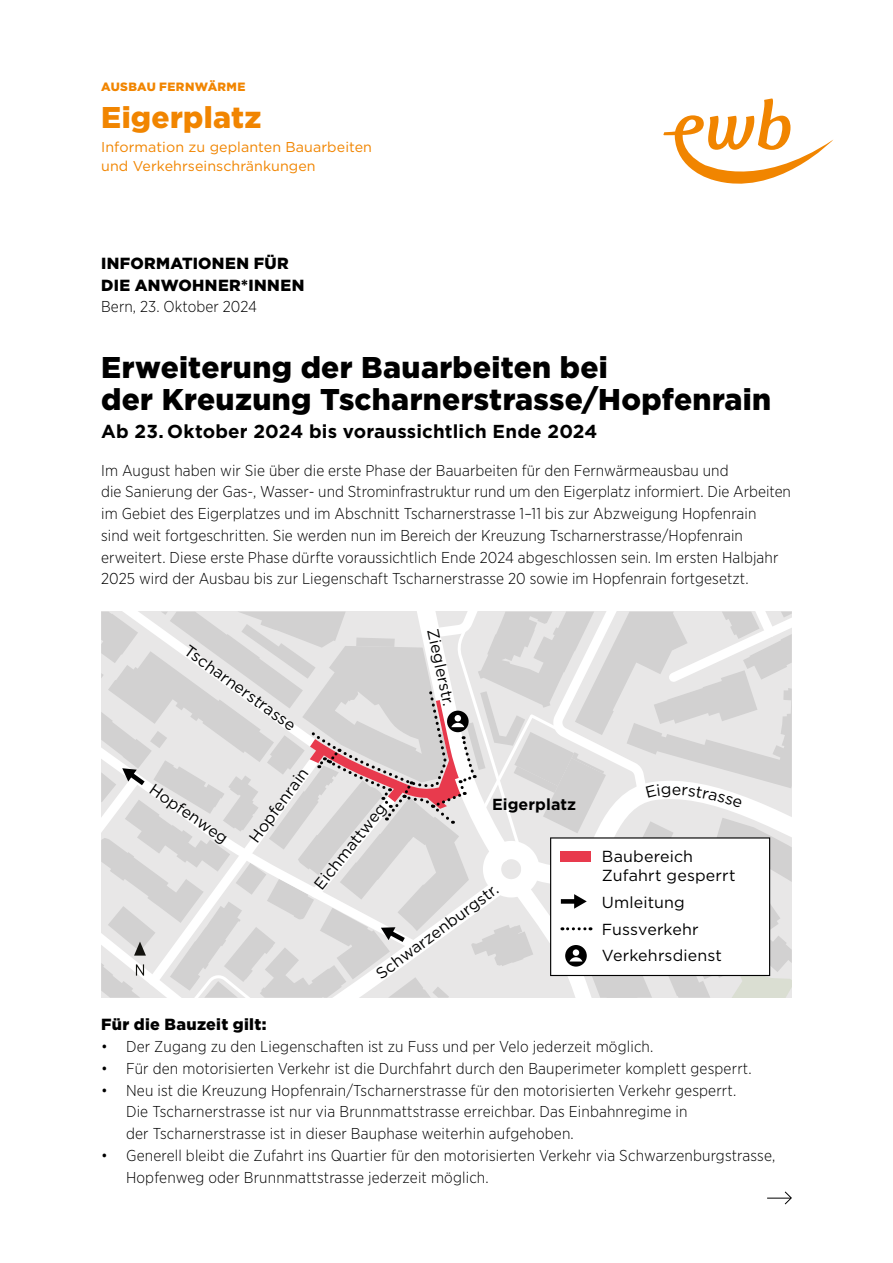
<style>
.page{position:relative;width:893px;height:1263px;background:#fff}
.page>*{position:absolute;margin:0;border:0;box-sizing:border-box;transform-origin:0 0}
.t1{font:900 30px/32.5px "Gotham";letter-spacing:.01em;color:#000}
.t2{font:900 30px "Gotham";letter-spacing:.01em;color:#f18500}
.t3{font:700 18.75px "Gotham";letter-spacing:.005em;color:#000}
.t4{font:900 16.2px/21.8px "Gotham";letter-spacing:.02em;color:#000}
.t5{font:16.05px/26.8px "Gotham";letter-spacing:.01em;color:#000}
.t6{font:700 16.05px "Gotham";letter-spacing:.005em;color:#000}
.t7{font:300 15.75px/21.8px "Gotham Narrow";letter-spacing:.005em;color:#000}
.t8{font:14.25px/18.8px "Gotham";letter-spacing:.005em;color:#f18500}
.t9{font:900 12px "Gotham";letter-spacing:.03em;color:#f18500}
</style>
<div class="page">
<svg style="left:663px;top:99px;width:170px;height:85px"></svg>
<svg style="left:767px;top:1191px;width:25px;height:14px"></svg>
<svg style="left:101px;top:612px;width:691px;height:386px"></svg>
<p class="t9" style="left:101px;top:79px;width:146px">AUSBAU FERNWÄRME</p>
<h1 class="t2" style="left:101px;top:97px;width:162px">Eigerplatz</h1>
<p class="t8" style="left:101px;top:138px;width:272px">Information zu geplanten Bauarbeiten und Verkehrseinschränkungen</p>
<p class="t4" style="left:101px;top:252px;width:205px">INFORMATIONEN FÜR<br>DIE ANWOHNER*INNEN</p>
<p class="t7" style="left:101px;top:296px;width:157px">Bern, 23. Oktober 2024</p>
<h1 class="t1" style="left:101px;top:350px;width:671px">Erweiterung der Bauarbeiten bei<br>der Kreuzung Tscharnerstrasse/Hopfenrain</h1>
<p class="t3" style="left:101px;top:419px;width:498px">Ab 23. Oktober 2024 bis voraussichtlich Ende 2024</p>
<p class="t7" style="left:101px;top:459px;width:691px">Im August haben wir Sie über die erste Phase der Bauarbeiten für den Fernwärmeausbau und<br>die Sanierung der Gas-, Wasser- und Strominfrastruktur rund um den Eigerplatz informiert. Die Arbeiten im Gebiet des Eigerplatzes und im Abschnitt Tscharnerstrasse 1–11 bis zur Abzweigung Hopfenrain<br>sind weit fortgeschritten. Sie werden nun im Bereich der Kreuzung Tscharnerstrasse/Hopfenrain erweitert. Diese erste Phase dürfte voraussichtlich Ende 2024 abgeschlossen sein. Im ersten Halbjahr 2025 wird der Ausbau bis zur Liegenschaft Tscharnerstrasse 20 sowie im Hopfenrain fortgesetzt.</p>
<p class="t5" style="left:194px;top:637px;width:135px;rotate:36deg">Tscharnerstrasse</p>
<p class="t5" style="left:446px;top:626px;width:80px;rotate:78deg">Zieglerstr.</p>
<p class="t5" style="left:159px;top:776px;width:93px;rotate:35deg">Hopfenweg</p>
<p class="t5" style="left:242px;top:833px;width:90px;rotate:-54deg">Hopfenrain</p>
<p class="t6" style="left:492px;top:794px;width:86px">Eigerplatz</p>
<p class="t5" style="left:307px;top:879px;width:107px;rotate:-52deg">Eichmattweg</p>
<p class="t5" style="left:370px;top:964px;width:149px;rotate:-37deg">Schwarzenburgstr.</p>
<p class="t5" style="left:602px;top:846px;width:135px;line-height:19.2px">Baubereich<br>Zufahrt gesperrt</p>
<p class="t5" style="left:602px;top:888px;width:122px">Umleitung<br>Fussverkehr<br>Verkehrsdienst</p>
<p class="t4" style="left:101px;top:1013px;width:167px">Für die Bauzeit gilt:</p>
<p class="t7" style="left:101px;top:1035px;width:554px">• Der Zugang zu den Liegenschaften ist zu Fuss und per Velo jederzeit möglich.</p>
<p class="t7" style="left:101px;top:1057px;width:652px">• Für den motorisierten Verkehr ist die Durchfahrt durch den Bauperimeter komplett gesperrt.</p>
<p class="t7" style="left:126px;top:1079px;width:612px;text-indent:-25px">• Neu ist die Kreuzung Hopfenrain/Tscharnerstrasse für den motorisierten Verkehr gesperrt.<br>Die Tscharnerstrasse ist nur via Brunnmattstrasse erreichbar. Das Einbahnregime in<br>der Tscharnerstrasse ist in dieser Bauphase weiterhin aufgehoben.</p>
<p class="t7" style="left:126px;top:1144px;width:651px;text-indent:-25px">• Generell bleibt die Zufahrt ins Quartier für den motorisierten Verkehr via Schwarzenburgstrasse,<br>Hopfenweg oder Brunnmattstrasse jederzeit möglich.</p>
</div>
